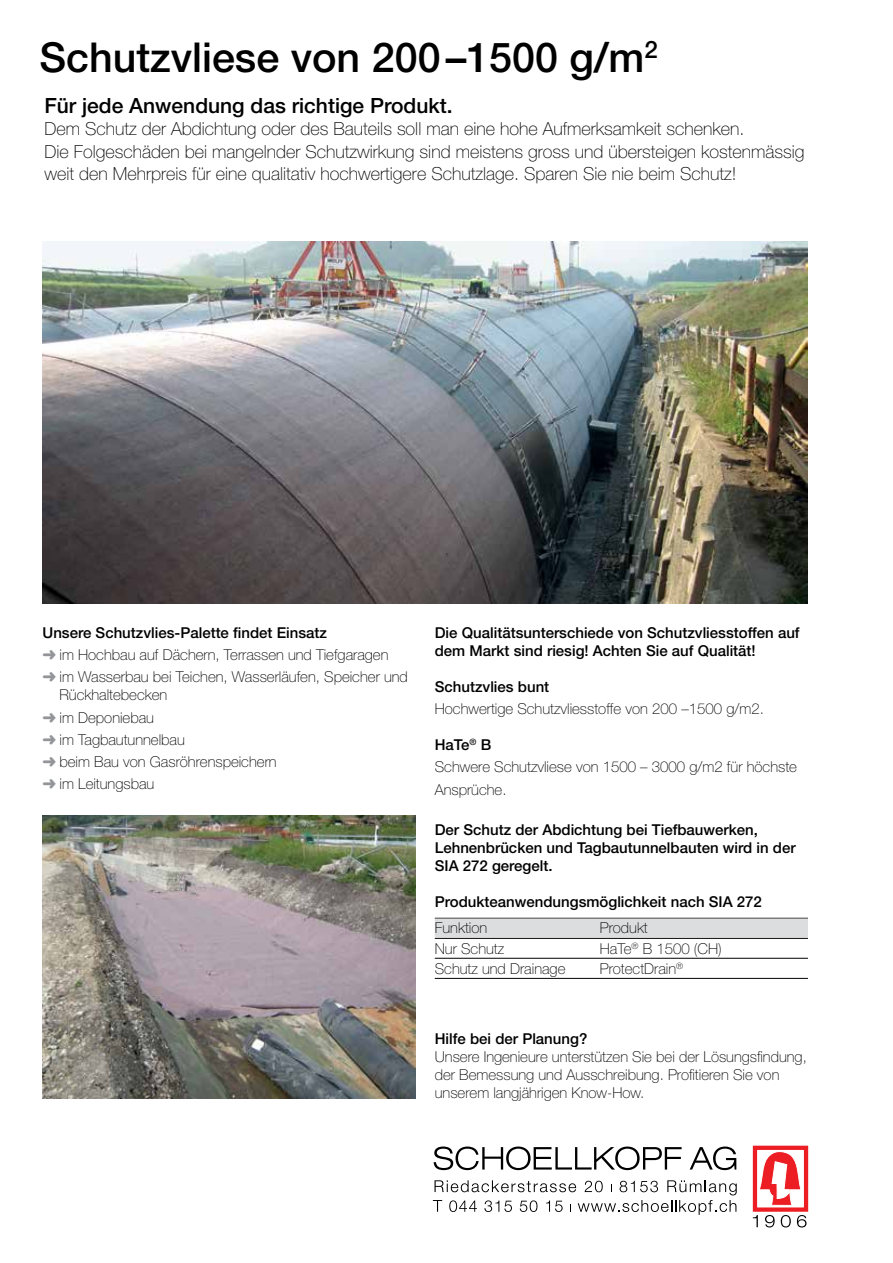
<style>
.page{position:relative;width:893px;height:1263px;background:#fff}
.page>*{position:absolute;margin:0;border:0;box-sizing:border-box;transform-origin:0 0}
.t1{font:500 41.25px "Helvetica Neue LT Std";color:#000}
.t2{font:500 21px "Helvetica Neue LT Std";color:#000}
.t3{font:100 18px/22.5px "Helvetica Neue LT Std";color:#000}
.t4{font:100 15px/22.2px "Helvetica Neue LT Std";color:#000}
.t5{font:500 15px/18px "Helvetica Neue LT Std";color:#000}
.t6{font:100 15px/22.2px "Helvetica Neue LT Pro";color:#000}
.s1{font-weight:500}
.s2{color:#939598}
</style>
<div class="page">
<svg style="left:760px;top:1151px;width:41px;height:54px"></svg>
<div style="left:753px;top:1146px;width:55px;height:66px;border:4px solid #ed1d24"></div>
<svg style="left:753px;top:1215px;width:5px;height:12px"></svg>
<svg style="left:765px;top:1215px;width:10px;height:12px"></svg>
<svg style="left:781px;top:1215px;width:10px;height:12px"></svg>
<svg style="left:797px;top:1215px;width:9px;height:12px"></svg>
<svg style="left:434px;top:1146px;width:248px;height:24px"></svg>
<svg style="left:690px;top:1146px;width:46px;height:24px"></svg>
<svg style="left:433px;top:1180px;width:304px;height:35px"></svg>
<img style="left:43px;top:815px;width:372px;height:283px">
<hr style="left:435px;top:918px;width:373px;height:1px;background:#000">
<div style="left:435px;top:919px;width:373px;height:18px;background:#dcddde"></div>
<hr style="left:435px;top:938px;width:373px;height:1px;background:#000">
<hr style="left:435px;top:958px;width:373px;height:1px;background:#000">
<hr style="left:435px;top:978px;width:373px;height:1px;background:#000">
<img style="left:43px;top:242px;width:765px;height:362px">
<h1 class="t1" style="left:39px;top:33px;width:620px">Schutzvliese von 200–1500 g/m<sup>2</sup></h1>
<h2 class="t2" style="left:44px;top:93px;width:410px">Für jede Anwendung das richtige Produkt.</h2>
<p class="t3" style="left:44px;top:118px;width:762px">Dem Schutz der Abdichtung oder des Bauteils soll man eine hohe Aufmerksamkeit schenken.<br>Die Folgeschäden bei mangelnder Schutzwirkung sind meistens gross und übersteigen kostenmässig weit den Mehrpreis für eine qualitativ hochwertigere Schutzlage. Sparen Sie nie beim Schutz!</p>
<p class="t6" style="left:43px;top:621px;width:367px"><span class="s1">Unsere Schutzvlies-Palette findet Einsatz<br></span><span class="s2">➜</span> im Hochbau auf Dächern, Terrassen und Tiefgaragen<br><span class="s2">➜</span> im Wasserbau bei Teichen, Wasserläufen, Speicher und</p>
<p class="t6" style="left:43px;top:684px;width:236px;text-indent:17px">Rückhaltebecken<br><span class="s2">➜</span> im Deponiebau<br><span class="s2">➜</span> im Tagbautunnelbau<br><span class="s2">➜</span> beim Bau von Gasröhrenspeichern <span class="s2">➜</span> im Leitungsbau</p>
<p class="t5" style="left:435px;top:623px;width:366px">Die Qualitätsunterschiede von Schutzvliesstoffen auf dem Markt sind riesig! Achten Sie auf Qualität!</p>
<p class="t5" style="left:435px;top:677px;width:116px">Schutzvlies bunt</p>
<p class="t4" style="left:435px;top:698px;width:331px">Hochwertige Schutzvliesstoffe von 200 –1500 g/m2.</p>
<p class="t4" style="left:435px;top:734px;width:364px"><span class="s1">HaTe</span><sup>®</sup> <span class="s1">B<br></span>Schwere Schutzvliese von 1500 – 3000 g/m2 für höchste<br>Ansprüche.</p>
<p class="t5" style="left:435px;top:820px;width:362px">Der Schutz der Abdichtung bei Tiefbauwerken,<br>Lehnenbrücken und Tagbautunnelbauten wird in der<br>SIA 272 geregelt.</p>
<p class="t5" style="left:435px;top:892px;width:329px">Produkteanwendungsmöglichkeit nach SIA 272</p>
<p class="t4" style="left:435px;top:917px;width:54px">Funktion</p>
<p class="t4" style="left:600px;top:917px;width:50px">Produkt</p>
<p class="t4" style="left:435px;top:937px;width:71px">Nur Schutz</p>
<p class="t4" style="left:600px;top:937px;width:123px">HaTe<sup>®</sup> B 1500 (CH)</p>
<p class="t4" style="left:435px;top:957px;width:132px">Schutz und Drainage</p>
<p class="t4" style="left:600px;top:957px;width:85px">ProtectDrain<sup>®</sup></p>
<p class="t5" style="left:435px;top:1029px;width:154px">Hilfe bei der Planung?</p>
<p class="t4" style="left:435px;top:1047px;width:374px;line-height:18px">Unsere Ingenieure unterstützen Sie bei der Lösungsfindung, der Bemessung und Ausschreibung. Profitieren Sie von unserem langjährigen Know-How.</p>
</div>
